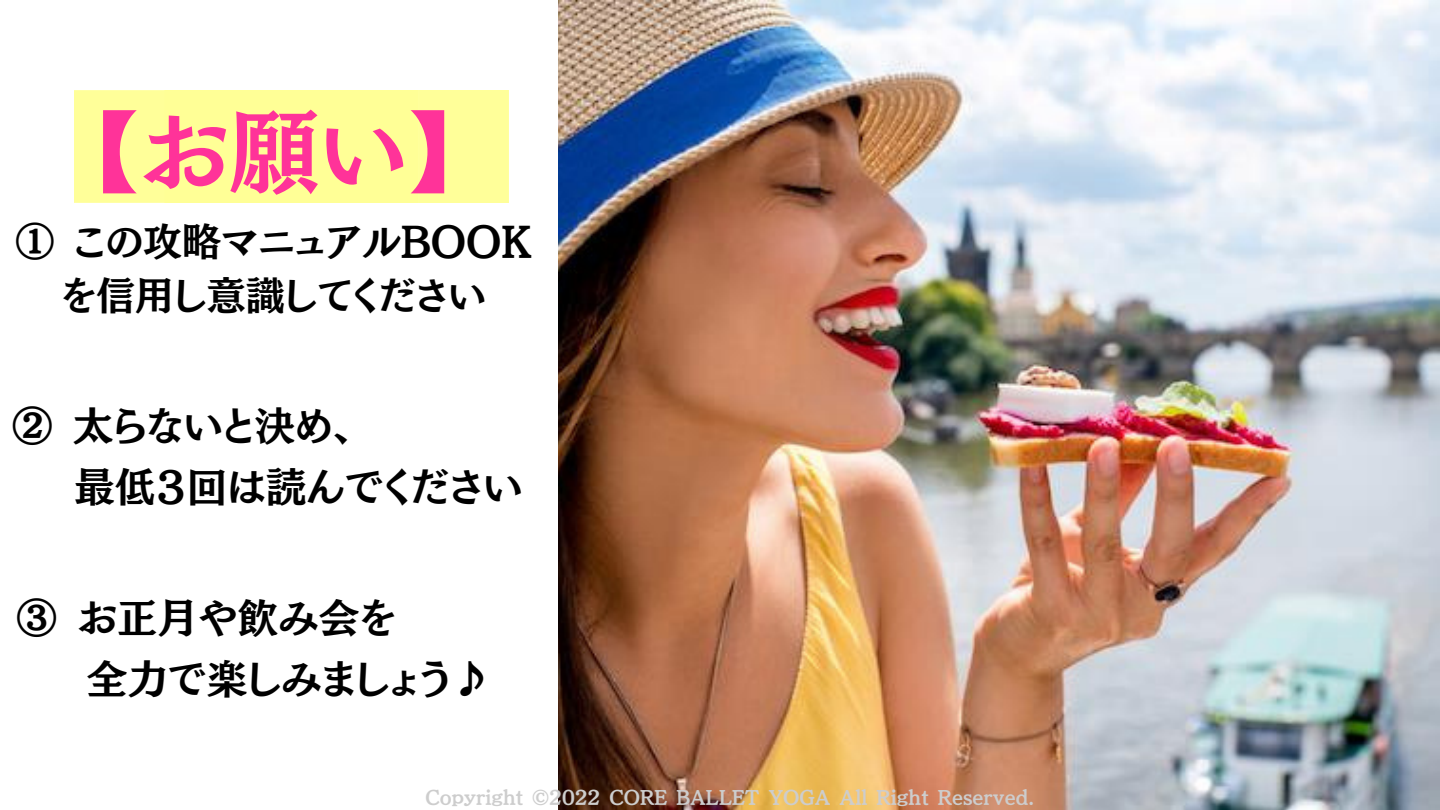
<style>
.page{position:relative;width:1440px;height:810px;background:#fff}
.page>*{position:absolute;margin:0;border:0;box-sizing:border-box;transform-origin:0 0}
.t1{font:90px "TEST Mode Min B B";color:#f39}
.t2{font:40.5px "TEST Mode Min B B";color:#000}
.t3{font:39px/54px "TEST Mode Min B B";color:#000;text-align:center}
.t4{font:18px "TEST Mode Min B B";color:#cdcdcd}
</style>
<div class="page">
<img style="left:559px;top:0;width:881px;height:810px">
<p class="t1" style="left:86px;top:107px;width:378px">【お願い】</p>
<p class="t3" style="left:15px;top:214px;width:518px">① この攻略マニュアルBOOKを信用し意識してください</p>
<p class="t2" style="left:12px;top:406px;width:343px">② 太らないと決め、</p>
<h1 class="t2" style="left:74px;top:466px;width:450px">最低３回は読んでください</h1>
<p class="t2" style="left:16px;top:598px;width:381px">③ お正月や飲み会を</p>
<p class="t2" style="left:87px;top:658px;width:406px">全力で楽しみましょう♪</p>
<h2 class="t4" style="left:425px;top:788px;width:610px">Copyright ©2022 CORE BALLET YOGA All Right Reserved.</h2>
</div>
